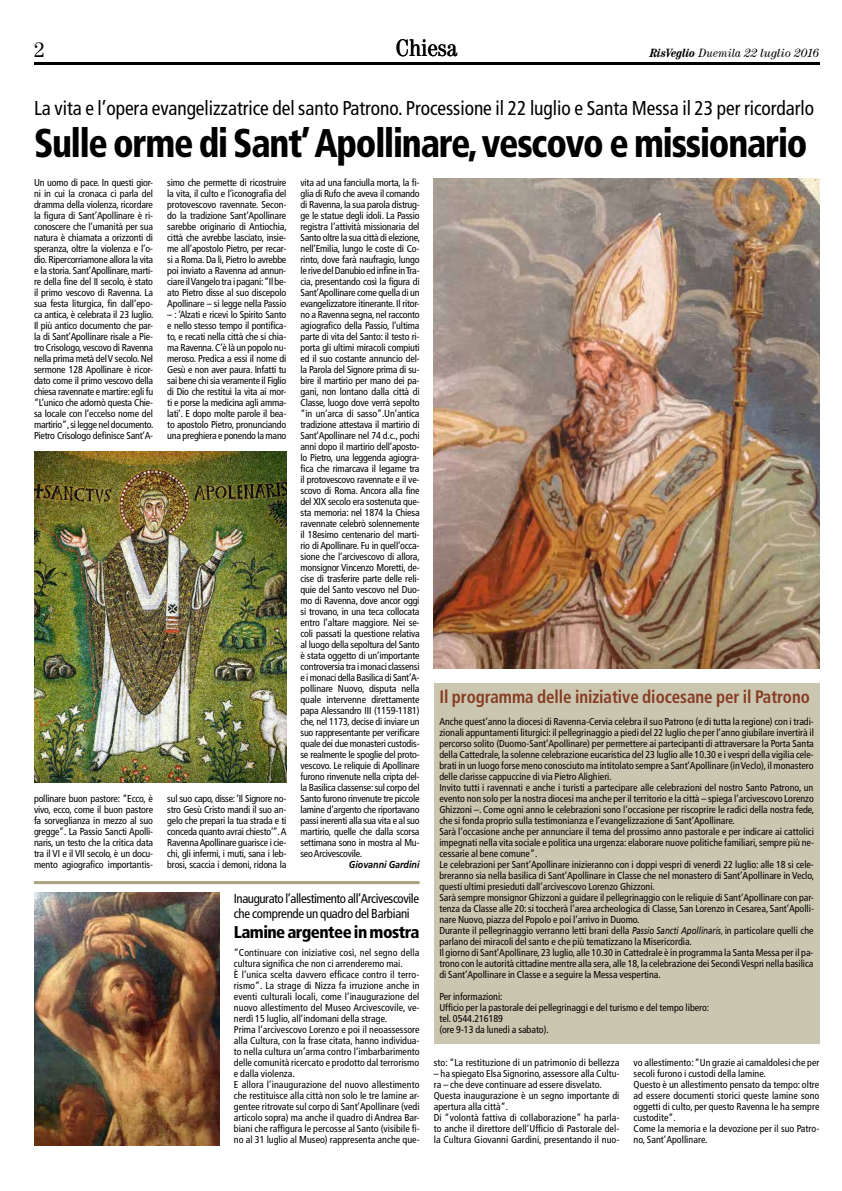
<style>
.page{position:relative;width:842px;height:1191px;background:#fff}
.page>*{position:absolute;margin:0;border:0;box-sizing:border-box;transform-origin:0 0}
.t1{font:900 condensed 40px "Frutiger LT Std";letter-spacing:-.035em;color:#000;scale:.9 1}
.t2{font:condensed 24px "Century Std";color:#000}
.t3{font:21px "Century Std";color:#000}
.t4{font:condensed 20px "Frutiger LT Std";color:#000}
.t5{font:700 condensed 18px "Frutiger LT Std";letter-spacing:-.005em;color:#863c23;scale:.94 1}
.t6{font:900 condensed 17px "Frutiger LT Std";letter-spacing:-.035em;color:#000}
.t7{font:condensed 13px/15px "Frutiger LT Std";letter-spacing:-.03em;color:#000}
.t8{font:italic 12px "Century Std";letter-spacing:.005em;color:#000;scale:.9 1}
.t9{font:condensed 10px/11px "Frutiger LT Std";color:#000;text-align:justify}
.t10{font:italic 700 10px "Frutiger LT Std";letter-spacing:-.005em;color:#000;scale:.9 1}
.s1{font-weight:700;font-stretch:condensed}
.s2{font-style:italic;font-stretch:normal}
</style>
<div class="page">
<hr style="left:34px;top:62px;width:785px;height:3px;background:#000">
<img style="left:434px;top:178px;width:385px;height:490px">
<img style="left:34px;top:451px;width:252px;height:331px">
<img style="left:34px;top:892px;width:186px;height:253px">
<div style="left:434px;top:683px;width:385px;height:360px;background:#cac6af"></div>
<hr style="left:34px;top:881px;width:386px;height:3px;background:#a9a17c">
<h2 class="t2" style="left:396px;top:34px;width:63px">Chiesa</h2>
<h3 class="t3" style="left:34px;top:37px;width:12px">2</h3>
<p class="t8" style="left:650px;top:46px;width:189px"><span class="s1">RisVeglio</span> Duemila 22 luglio 2016</p>
<h3 class="t4" style="left:34px;top:96px;width:782px">La vita e l’opera evangelizzatrice del santo Patrono. Processione il 22 luglio e Santa Messa il 23 per ricordarlo</h3>
<h1 class="t1" style="left:34px;top:119px;width:861px">Sulle orme di Sant’ Apollinare, vescovo e missionario</h1>
<p class="t9" style="left:34px;top:177px;width:121px">Un uomo di pace. In questi gior&shy;ni in cui la cronaca ci parla del dramma della violenza, ricordare la figura di Sant’Apollinare è ri&shy;conoscere che l’umanità per sua natura è chiamata a orizzonti di speranza, oltre la violenza e l’o&shy;dio. Ripercorriamone allora la vita e la storia. Sant’Apollinare, marti&shy;re della fine del II secolo, è stato il primo vescovo di Ravenna. La sua festa liturgica, fin dall’epo&shy;ca antica, è celebrata il 23 luglio.<br>Il più antico documento che par&shy;la di Sant’Apollinare risale a Pie&shy;tro Crisologo, vescovo di Ravenna nella prima metà del V secolo. Nel sermone 128 Apollinare è ricor&shy;dato come il primo vescovo della chiesa ravennate e martire: egli fu “L’unico che adornò questa Chie&shy;sa locale con l’eccelso nome del martirio”, si legge nel documento.<br>Pietro Crisologo definisce Sant’A-</p>
<p class="t9" style="left:34px;top:793px;width:121px">pollinare buon pastore: “Ecco, è vivo, ecco, come il buon pastore fa sorveglianza in mezzo al suo gregge”. La Passio Sancti Apolli&shy;naris, un testo che la critica data tra il VI e il VII secolo, è un docu&shy;mento agiografico importantis-</p>
<p class="t9" style="left:167px;top:177px;width:121px">simo che permette di ricostruire la vita, il culto e l’iconografia del protovescovo ravennate. Secon&shy;do la tradizione Sant’Apollinare sarebbe originario di Antiochia, città che avrebbe lasciato, insie&shy;me all’apostolo Pietro, per recar&shy;si a Roma. Da lì, Pietro lo avrebbe poi inviato a Ravenna ad annun&shy;ciare il Vangelo tra i pagani: “Il be&shy;ato Pietro disse al suo discepolo Apollinare – si legge nella Passio</p>
<p class="t9" style="left:167px;top:309px;width:121px">– : ‘Alzati e ricevi lo Spirito Santo e nello stesso tempo il pontifica&shy;to, e recati nella città che si chia&shy;ma Ravenna. C’è là un popolo nu&shy;meroso. Predica a essi il nome di Gesù e non aver paura. Infatti tu sai bene chi sia veramente il Figlio di Dio che restituì la vita ai mor&shy;ti e porse la medicina agli amma&shy;lati’. E dopo molte parole il bea&shy;to apostolo Pietro, pronunciando una preghiera e ponendo la mano</p>
<p class="t9" style="left:167px;top:793px;width:121px">sul suo capo, disse: ‘Il Signore no&shy;stro Gesù Cristo mandi il suo an&shy;gelo che prepari la tua strada e ti conceda quanto avrai chiesto’”. A Ravenna Apollinare guarisce i cie&shy;chi, gli infermi, i muti, sana i leb&shy;brosi, scaccia i demoni, ridona la</p>
<p class="t9" style="left:300px;top:177px;width:121px">vita ad una fanciulla morta, la fi&shy;glia di Rufo che aveva il comando di Ravenna, la sua parola distrug&shy;ge le statue degli idoli. La Passio registra l’attività missionaria del Santo oltre la sua città di elezione, nell’Emilia, lungo le coste di Co&shy;rinto, dove farà naufragio, lungo le rive del Danubio ed infine in Tra&shy;cia, presentando così la figura di Sant’Apollinare come quella di un evangelizzatore itinerante. Il ritor&shy;no a Ravenna segna, nel racconto agiografico della Passio, l’ultima parte di vita del Santo: il testo ri&shy;porta gli ultimi miracoli compiuti ed il suo costante annuncio del&shy;la Parola del Signore prima di su&shy;bire il martirio per mano dei pa&shy;gani, non lontano dalla città di Classe, luogo dove verrà sepolto “in un’arca di sasso”.Un’antica tradizione attestava il martirio di Sant’Apollinare nel 74 d.c., pochi anni dopo il martirio dell’aposto&shy;lo Pietro, una leggenda agiogra&shy;fica che rimarcava il legame tra il protovescovo ravennate e il ve&shy;scovo di Roma. Ancora alla fine del XIX secolo era sostenuta que&shy;sta memoria: nel 1874 la Chiesa ravennate celebrò solennemente il 18esimo centenario del marti&shy;rio di Apollinare. Fu in quell’occa&shy;sione che l’arcivescovo di allora, monsignor Vincenzo Moretti, de&shy;cise di trasferire parte delle reli&shy;quie del Santo vescovo nel Duo&shy;mo di Ravenna, dove ancor oggi si trovano, in una teca collocata entro l’altare maggiore. Nei se&shy;coli passati la questione relativa al luogo della sepoltura del Santo è stata oggetto di un’importante controversia tra i monaci classensi e i monaci della Basilica di Sant’A&shy;pollinare Nuovo, disputa nella quale intervenne direttamente papa Alessandro III (1159-1181) che, nel 1173, decise di inviare un suo rappresentante per verificare quale dei due monasteri custodis&shy;se realmente le spoglie del proto&shy;vescovo. Le reliquie di Apollinare furono rinvenute nella cripta del&shy;la Basilica classense: sul corpo del Santo furono rinvenute tre piccole lamine d’argento che riportavano passi inerenti alla sua vita e al suo martirio, quelle che dalla scorsa settimana sono in mostra al Mu&shy;seo Arcivescovile.</p>
<p class="t10" style="left:349px;top:859px;width:80px">Giovanni Gardini</p>
<h3 class="t7" style="left:234px;top:890px;width:187px">Inaugurato l’allestimento all’Arcivescovile che comprende un quadro del Barbiani</h3>
<h3 class="t6" style="left:234px;top:921px;width:187px">Lamine argentee in mostra</h3>
<p class="t9" style="left:234px;top:947px;width:187px;text-align:left">“Continuare con iniziative così, nel segno della cultura significa che non ci arrenderemo mai.<br>È l’unica scelta davvero efficace contro il terro&shy;rismo”. La strage di Nizza fa irruzione anche in eventi culturali locali, come l’inaugurazione del nuovo allestimento del Museo Arcivescovile, ve&shy;nerdì 15 luglio, all’indomani della strage.<br>Prima l’arcivescovo Lorenzo e poi il neoassessore alla Cultura, con la frase citata, hanno individua&shy;to nella cultura un’arma contro l’imbarbarimento delle comunità ricercato e prodotto dal terrorismo e dalla violenza.<br>E allora l’inaugurazione del nuovo allestimento che restituisce alla città non solo le tre lamine ar&shy;gentee ritrovate sul corpo di Sant’Apollinare (vedi articolo sopra) ma anche il quadro di Andrea Bar&shy;biani che raffigura le percosse al Santo (visibile fi&shy;no al 31 luglio al Museo) rappresenta anche que-</p>
<h3 class="t5" style="left:439px;top:686px;width:396px">Il programma delle iniziative diocesane per il Patrono</h3>
<p class="t9" style="left:439px;top:716px;width:376px;text-align:left">Anche quest’anno la diocesi di Ravenna-Cervia celebra il suo Patrono (e di tutta la regione) con i tradi&shy;zionali appuntamenti liturgici: il pellegrinaggio a piedi del 22 luglio che per l’anno giubilare invertirà il percorso solito (Duomo-Sant’Apollinare) per permettere ai partecipanti di attraversare la Porta Santa della Cattedrale, la solenne celebrazione eucaristica del 23 luglio alle 10.30 e i vespri della vigilia cele&shy;brati in un luogo forse meno conosciuto ma intitolato sempre a Sant’Apollinare (in Veclo), il monastero delle clarisse cappuccine di via Pietro Alighieri.<br>Invito tutti i ravennati e anche i turisti a partecipare alle celebrazioni del nostro Santo Patrono, un evento non solo per la nostra diocesi ma anche per il territorio e la città – spiega l’arcivescovo Lorenzo Ghizzoni –. Come ogni anno le celebrazioni sono l’occasione per riscoprire le radici della nostra fede, che si fonda proprio sulla testimonianza e l’evangelizzazione di Sant’Apollinare.<br>Sarà l’occasione anche per annunciare il tema del prossimo anno pastorale e per indicare ai cattolici impegnati nella vita sociale e politica una urgenza: elaborare nuove politiche familiari, sempre più ne&shy;cessarie al bene comune”.<br>Le celebrazioni per Sant’Apollinare inizieranno con i doppi vespri di venerdì 22 luglio: alle 18 si cele&shy;breranno sia nella basilica di Sant’Apollinare in Classe che nel monastero di Sant’Apollinare in Veclo, questi ultimi presieduti dall’arcivescovo Lorenzo Ghizzoni.<br>Sarà sempre monsignor Ghizzoni a guidare il pellegrinaggio con le reliquie di Sant’Apollinare con par&shy;tenza da Classe alle 20: si toccherà l’area archeologica di Classe, San Lorenzo in Cesarea, Sant’Apolli&shy;nare Nuovo, piazza del Popolo e poi l’arrivo in Duomo.<br>Durante il pellegrinaggio verranno letti brani della <span class="s2">Passio Sancti Apollinaris</span>, in particolare quelli che parlano dei miracoli del santo e che più tematizzano la Misericordia.<br>Il giorno di Sant’Apollinare, 23 luglio, alle 10.30 in Cattedrale è in programma la Santa Messa per il pa&shy;trono con le autorità cittadine mentre alla sera, alle 18, la celebrazione dei Secondi Vespri nella basilica di Sant’Apollinare in Classe e a seguire la Messa vespertina.</p>
<p class="t9" style="left:439px;top:991px;width:271px;text-align:left">Per informazioni:<br>Ufficio per la pastorale dei pellegrinaggi e del turismo e del tempo libero: tel. 0544.216189<br>(ore 9-13 da lunedì a sabato).</p>
<p class="t9" style="left:434px;top:1057px;width:187px">sto: “La restituzione di un patrimonio di bellezza</p>
<p class="t9" style="left:434px;top:1068px;width:187px;text-align:left">– ha spiegato Elsa Signorino, assessore alla Cultu&shy;ra – che deve continuare ad essere disvelato.<br>Questa inaugurazione è un segno importante di apertura alla città”.<br>Di “volontà fattiva di collaborazione” ha parla&shy;to anche il direttore dell’Ufficio di Pastorale del&shy;la Cultura Giovanni Gardini, presentando il nuo-</p>
<p class="t9" style="left:634px;top:1057px;width:187px;text-align:left">vo allestimento: “Un grazie ai camaldolesi che per secoli furono i custodi della lamine.<br>Questo è un allestimento pensato da tempo: oltre ad essere documenti storici queste lamine sono oggetti di culto, per questo Ravenna le ha sempre custodite”.<br>Come la memoria e la devozione per il suo Patro&shy;no, Sant’Apollinare.</p>
</div>
